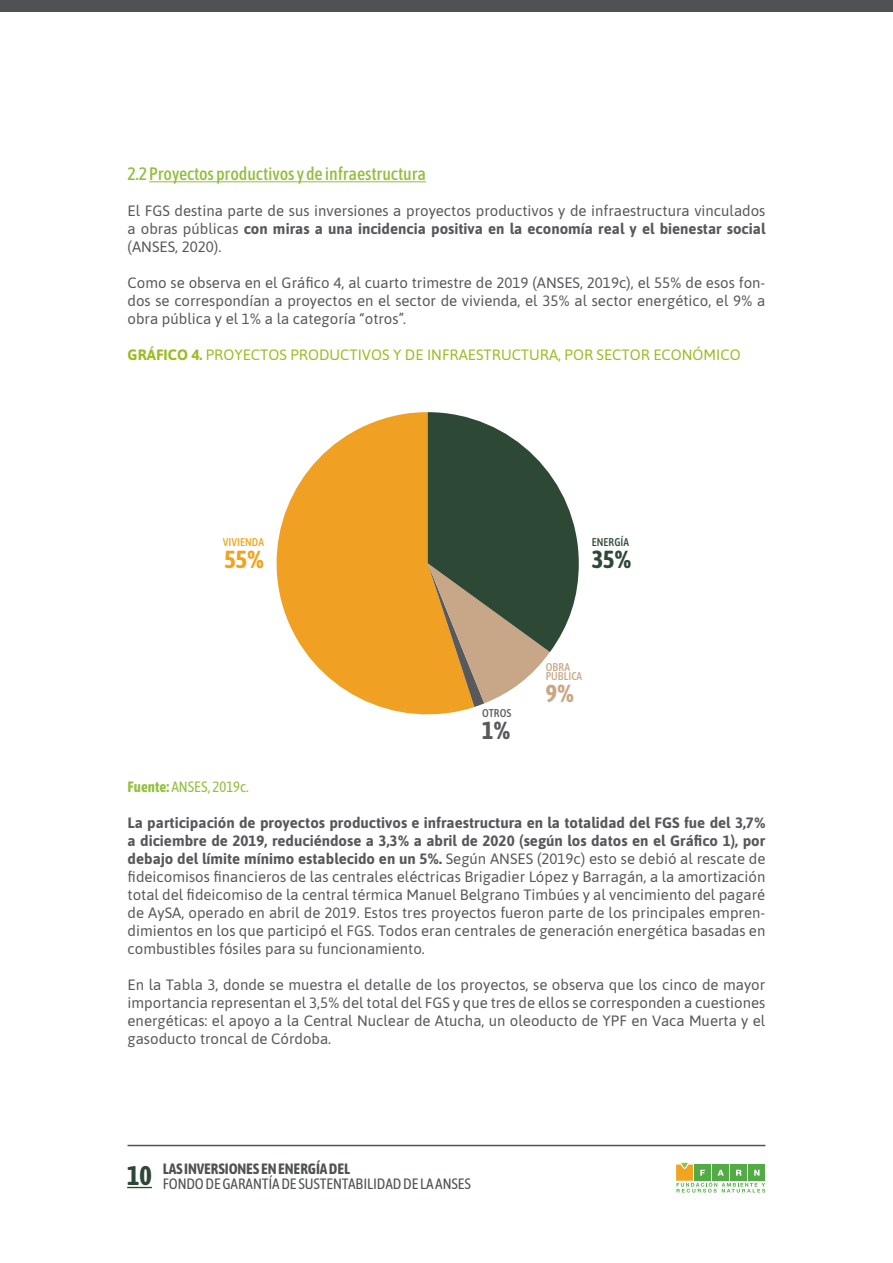
<style>
.page{position:relative;width:893px;height:1263px;background:#fff}
.page>*{position:absolute;margin:0;border:0;box-sizing:border-box;transform-origin:0 0}
.t1{font:700 condensed 24.6px "Asap";color:#f2a31e}
.t2{font:700 condensed 24.6px "Asap";color:#2e4836}
.t3{font:700 condensed 24.6px "Asap";color:#c7a788}
.t4{font:700 condensed 24.6px "Asap";color:#58595b}
.TEXTO{font:500 condensed 18px "Asap";letter-spacing:-.01em;color:#93bf3f}
.TEXTO-2{font:15px/18px "Asap";color:#57585a;text-align:justify}
.t5{font:condensed 15px/15px "Asap";letter-spacing:-.01em;color:#4f5252}
.TEXTO-3{font:15px "Asap";color:#9bbc22}
.TEXTO-4{font:condensed 15px "Asap";color:#93c03f}
.t6{font:500 condensed 11.25px/9px "Asap";color:#c7a788}
.t7{font:500 condensed 11.25px "Asap";color:#f2a31e}
.t8{font:500 condensed 11.25px "Asap";color:#2e4836}
.t9{font:500 condensed 11.25px "Asap";color:#58595b}
.s1{font-weight:700}
</style>
<div class="page">
<svg style="left:676px;top:1163px;width:89px;height:29px"></svg>
<hr style="left:128px;top:1145px;width:637px;height:1px;background:#4f5252">
<div style="left:0;top:0;width:893px;height:12px;background:#4f5252"></div>
<svg style="left:127px;top:1187px;width:25px;height:1px"></svg>
<hr style="left:149px;top:181px;width:277px;height:1px;background:#93bf3f">
<svg style="left:276px;top:412px;width:198px;height:303px;fill:#f0a124"></svg>
<svg style="left:428px;top:412px;width:151px;height:295px"></svg>
<p class="TEXTO" style="left:128px;top:162px;width:300px">2.2 Proyectos productivos y de infraestructura</p>
<p class="TEXTO-2" style="left:128px;top:201px;width:639px">El FGS destina parte de sus inversiones a proyectos productivos y de infraestructura vinculados a obras públicas <span class="s1">con miras a una incidencia positiva en la economía real y el bienestar social </span>(ANSES, 2020).</p>
<p class="TEXTO-2" style="left:128px;top:273px;width:639px">Como se observa en el Gráfico 4, al cuarto trimestre de 2019 (ANSES, 2019c), el 55% de esos fon&shy;dos se correspondían a proyectos en el sector de vivienda, el 35% al sector energético, el 9% a obra pública y el 1% a la categoría “otros”.</p>
<p class="TEXTO-3" style="left:128px;top:344px;width:615px"><span class="s1">GRÁFICO 4.</span> PROYECTOS PRODUCTIVOS Y DE INFRAESTRUCTURA, POR SECTOR ECONÓMICO</p>
<p class="t7" style="left:223px;top:534px;width:43px">VIVIENDA</p>
<p class="t1" style="left:224px;top:543px;width:41px">55%</p>
<p class="t8" style="left:592px;top:534px;width:39px">ENERGÍA</p>
<p class="t2" style="left:592px;top:543px;width:41px">35%</p>
<p class="t9" style="left:482px;top:706px;width:31px">OTROS</p>
<p class="t4" style="left:482px;top:714px;width:30px">1%</p>
<p class="t6" style="left:546px;top:662px;width:38px">OBRA<br>PÚBLICA</p>
<p class="t3" style="left:546px;top:677px;width:30px">9%</p>
<p class="TEXTO-4" style="left:128px;top:777px;width:123px"><span class="s1">Fuente:</span> ANSES, 2019c.</p>
<p class="TEXTO-2" style="left:128px;top:813px;width:639px"><span class="s1">La participación de proyectos productivos e infraestructura en la totalidad del FGS fue del 3,7% a diciembre de 2019, reduciéndose a 3,3% a abril de 2020 (según los datos en el Gráfico 1), por debajo del límite mínimo establecido en un 5%.</span> Según ANSES (2019c) esto se debió al rescate de fideicomisos financieros de las centrales eléctricas Brigadier López y Barragán, a la amortización total del fideicomiso de la central térmica Manuel Belgrano Timbúes y al vencimiento del pagaré de AySA, operado en abril de 2019. Estos tres proyectos fueron parte de los principales empren&shy;dimientos en los que participó el FGS. Todos eran centrales de generación energética basadas en combustibles fósiles para su funcionamiento.</p>
<p class="TEXTO-2" style="left:128px;top:975px;width:639px">En la Tabla 3, donde se muestra el detalle de los proyectos, se observa que los cinco de mayor importancia representan el 3,5% del total del FGS y que tres de ellos se corresponden a cuestiones energéticas: el apoyo a la Central Nuclear de Atucha, un oleoducto de YPF en Vaca Muerta y el gasoducto troncal de Córdoba.</p>
<p class="t5" style="left:127px;top:1160px;width:345px;text-indent:36px"><span class="s1">LAS INVERSIONES EN ENERGÍA DEL<br></span><sup>10</sup> FONDO DE GARANTÍA DE SUSTENTABILIDAD DE LA ANSES</p>
</div>
